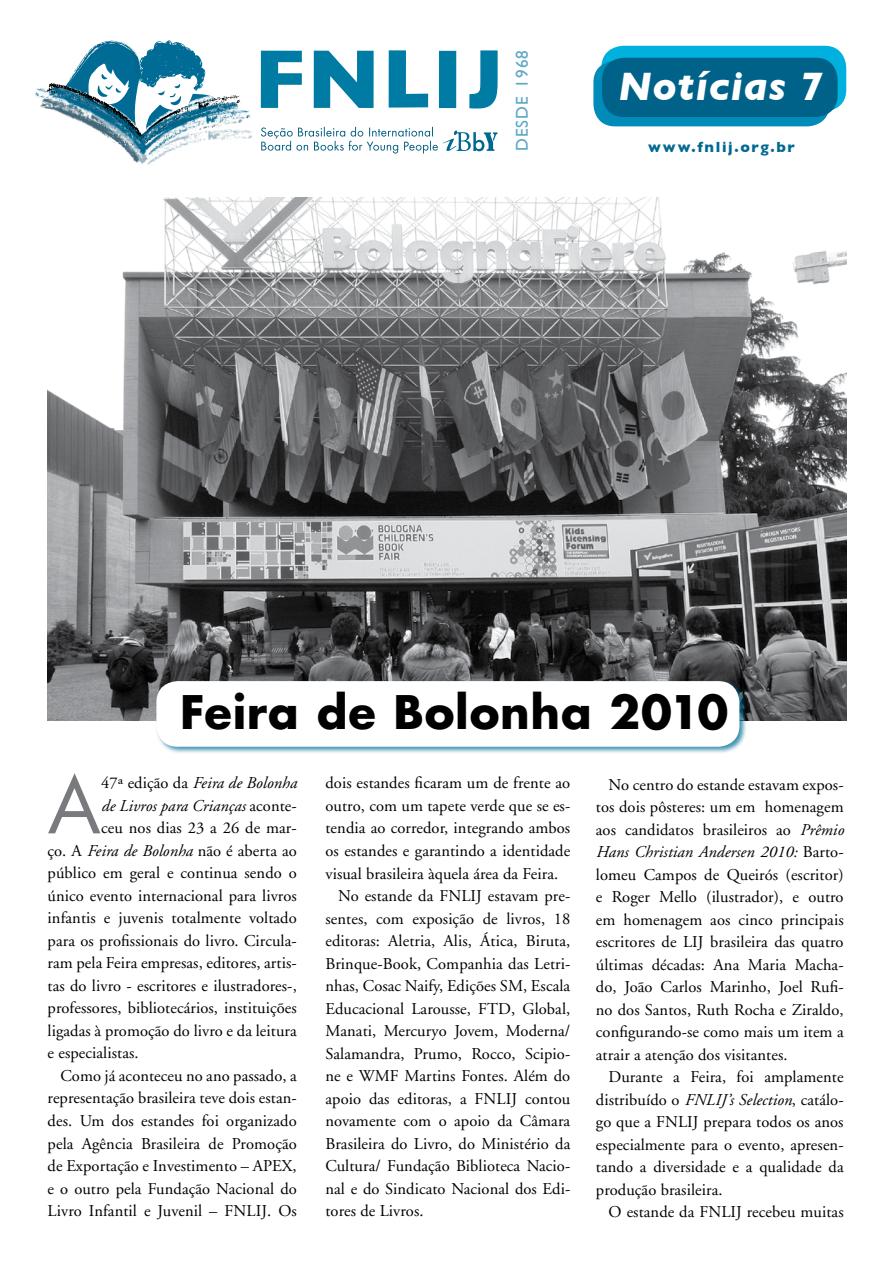
<style>
.page{position:relative;width:893px;height:1263px;background:#fff}
.page>*{position:absolute;margin:0;border:0;box-sizing:border-box;transform-origin:0 0}
.t1{font:76.2px "Futura";color:#797a7d}
.t2{font:700 45px "Futura";letter-spacing:.015em;color:#000}
.t3{font:italic 700 40.5px "Gill Sans";letter-spacing:.02em;color:#fff}
.t4{font:17.1px "Gill Sans";letter-spacing:.06em;color:#5ea8c6}
.t5{font:16.5px/22.5px "Adobe Garamond";letter-spacing:.005em;color:#000;text-align:justify}
.t6{font:italic 16.5px "Adobe Garamond";letter-spacing:.005em;color:#000}
.t7{font:700 15px "Gill Sans";letter-spacing:.11em;color:#006991}
.s1{font-style:normal}
.s2{font-style:italic}
</style>
<div class="page">
<div style="left:601px;top:46px;width:245px;height:65px;background:#00b0de;border-radius:22px"></div>
<div style="left:593px;top:61px;width:236px;height:65px;background:#008bb9;border-radius:22px"></div>
<div style="left:602px;top:58px;width:236px;height:59px;background:#006288;border-radius:22px"></div>
<svg style="left:79px;top:40px;width:124px;height:25px"></svg>
<img style="left:74px;top:65px;width:132px;height:7px">
<img style="left:35px;top:72px;width:171px;height:23px">
<img style="left:38px;top:83px;width:168px;height:15px">
<img style="left:40px;top:86px;width:213px;height:79px">
<svg style="left:261px;top:127px;width:237px;height:27px"></svg>
<svg style="left:261px;top:51px;width:41px;height:57px"></svg>
<svg style="left:314px;top:51px;width:60px;height:57px"></svg>
<svg style="left:469px;top:50px;width:29px;height:59px"></svg>
<svg style="left:389px;top:50px;width:39px;height:58px"></svg>
<div style="left:439px;top:51px;width:17px;height:57px;background:#007ca4"></div>
<img style="left:48px;top:197px;width:798px;height:524px">
<div style="left:155px;top:679px;width:592px;height:75px;background:#007098;opacity:.75"></div>
<div style="left:156px;top:681px;width:583px;height:66px;background:#fff;border-radius:21px"></div>
<p class="t4" style="left:512px;top:151px;width:102px;rotate:-90deg">desde 1968</p>
<h3 class="t3" style="left:618px;top:63px;width:207px">Notícias 7</h3>
<p class="t7" style="left:648px;top:138px;width:148px">www.fnlij.org.br</p>
<h2 class="t2" style="left:180px;top:681px;width:550px">Feira de Bolonha 2010</h2>
<h1 class="t1" style="left:48px;top:753px;width:55px">A</h1>
<p class="t6" style="left:101px;top:774px;width:197px"><span class="s1">47ª edição da</span> Feira de Bolonha</p>
<p class="t6" style="left:101px;top:797px;width:197px">de Livros para Crianças <span class="s1">aconte-</span></p>
<p class="t5" style="left:101px;top:817px;width:197px">ceu nos dias 23 a 26 de mar-</p>
<p class="t5" style="left:48px;top:840px;width:251px">ço. A <span class="s2">Feira de Bolonha</span> não é aberta ao</p>
<p class="t5" style="left:48px;top:862px;width:251px">público em geral e continua sendo o</p>
<p class="t5" style="left:48px;top:885px;width:251px">único evento internacional para livros</p>
<p class="t5" style="left:48px;top:907px;width:251px">infantis e juvenis totalmente voltado</p>
<p class="t5" style="left:48px;top:930px;width:251px">para os profissionais do livro. Circula-</p>
<p class="t5" style="left:48px;top:952px;width:251px">ram pela Feira empresas, editores, artis-</p>
<p class="t5" style="left:48px;top:975px;width:251px">tas do livro - escritores e ilustradores-,</p>
<p class="t5" style="left:48px;top:997px;width:251px">professores, bibliotecários, instituições</p>
<p class="t5" style="left:48px;top:1020px;width:251px">ligadas à promoção do livro e da leitura</p>
<p class="t5" style="left:48px;top:1042px;width:92px">e especialistas.</p>
<p class="t5" style="left:60px;top:1065px;width:238px">Como já aconteceu no ano passado, a</p>
<p class="t5" style="left:48px;top:1087px;width:251px">representação brasileira teve dois estan-</p>
<p class="t5" style="left:48px;top:1110px;width:251px">des. Um dos estandes foi organizado</p>
<p class="t5" style="left:48px;top:1132px;width:251px">pela Agência Brasileira de Promoção</p>
<p class="t5" style="left:48px;top:1155px;width:251px">de Exportação e Investimento – APEX,</p>
<p class="t5" style="left:48px;top:1177px;width:251px">e o outro pela Fundação Nacional do</p>
<p class="t5" style="left:48px;top:1200px;width:251px">Livro Infantil e Juvenil – FNLIJ. Os</p>
<p class="t5" style="left:325px;top:772px;width:246px">dois estandes ficaram um de frente ao</p>
<p class="t5" style="left:325px;top:795px;width:246px">outro, com um tapete verde que se es-</p>
<p class="t5" style="left:325px;top:817px;width:246px">tendia ao corredor, integrando ambos</p>
<p class="t5" style="left:325px;top:840px;width:246px">os estandes e garantindo a identidade</p>
<p class="t5" style="left:325px;top:862px;width:234px">visual brasileira àquela área da Feira.</p>
<p class="t5" style="left:338px;top:885px;width:234px">No estande da FNLIJ estavam pre-</p>
<p class="t5" style="left:325px;top:907px;width:246px">sentes, com exposição de livros, 18</p>
<p class="t5" style="left:325px;top:930px;width:246px">editoras: Aletria, Alis, Ática, Biruta,</p>
<p class="t5" style="left:325px;top:952px;width:246px">Brinque-Book, Companhia das Letri-</p>
<p class="t5" style="left:325px;top:975px;width:246px">nhas, Cosac Naify, Edições SM, Escala</p>
<p class="t5" style="left:325px;top:997px;width:246px">Educacional Larousse, FTD, Global,</p>
<p class="t5" style="left:325px;top:1020px;width:246px">Manati, Mercuryo Jovem, Moderna/</p>
<p class="t5" style="left:325px;top:1042px;width:246px">Salamandra, Prumo, Rocco, Scipio-</p>
<p class="t5" style="left:325px;top:1065px;width:246px">ne e WMF Martins Fontes. Além do</p>
<p class="t5" style="left:325px;top:1087px;width:246px">apoio das editoras, a FNLIJ contou</p>
<p class="t5" style="left:325px;top:1110px;width:246px">novamente com o apoio da Câmara</p>
<p class="t5" style="left:325px;top:1132px;width:246px">Brasileira do Livro, do Ministério da</p>
<p class="t5" style="left:325px;top:1155px;width:246px">Cultura/ Fundação Biblioteca Nacio-</p>
<p class="t5" style="left:325px;top:1177px;width:246px">nal e do Sindicato Nacional dos Edi-</p>
<p class="t5" style="left:325px;top:1200px;width:100px">tores de Livros.</p>
<p class="t5" style="left:596px;top:773px;width:249px;text-indent:13px">No centro do estande estavam expos&shy;tos dois pôsteres: um em homenagem aos candidatos brasileiros ao <span class="s2">Prêmio Hans Christian Andersen 2010:</span> Barto&shy;lomeu Campos de Queirós (escritor) e Roger Mello (ilustrador), e outro em homenagem aos cinco principais escritores de LIJ brasileira das quatro últimas décadas: Ana Maria Macha&shy;do, João Carlos Marinho, Joel Rufi&shy;no dos Santos, Ruth Rocha e Ziraldo, configurando-se como mais um item a atrair a atenção dos visitantes.</p>
<p class="t5" style="left:596px;top:1066px;width:249px;text-indent:13px">Durante a Feira, foi amplamente distribuído o <span class="s2">FNLIJ’s Selection</span>, catálo&shy;go que a FNLIJ prepara todos os anos especialmente para o evento, apresen&shy;tando a diversidade e a qualidade da produção brasileira.</p>
<p class="t5" style="left:609px;top:1201px;width:236px">O estande da FNLIJ recebeu muitas</p>
</div>
